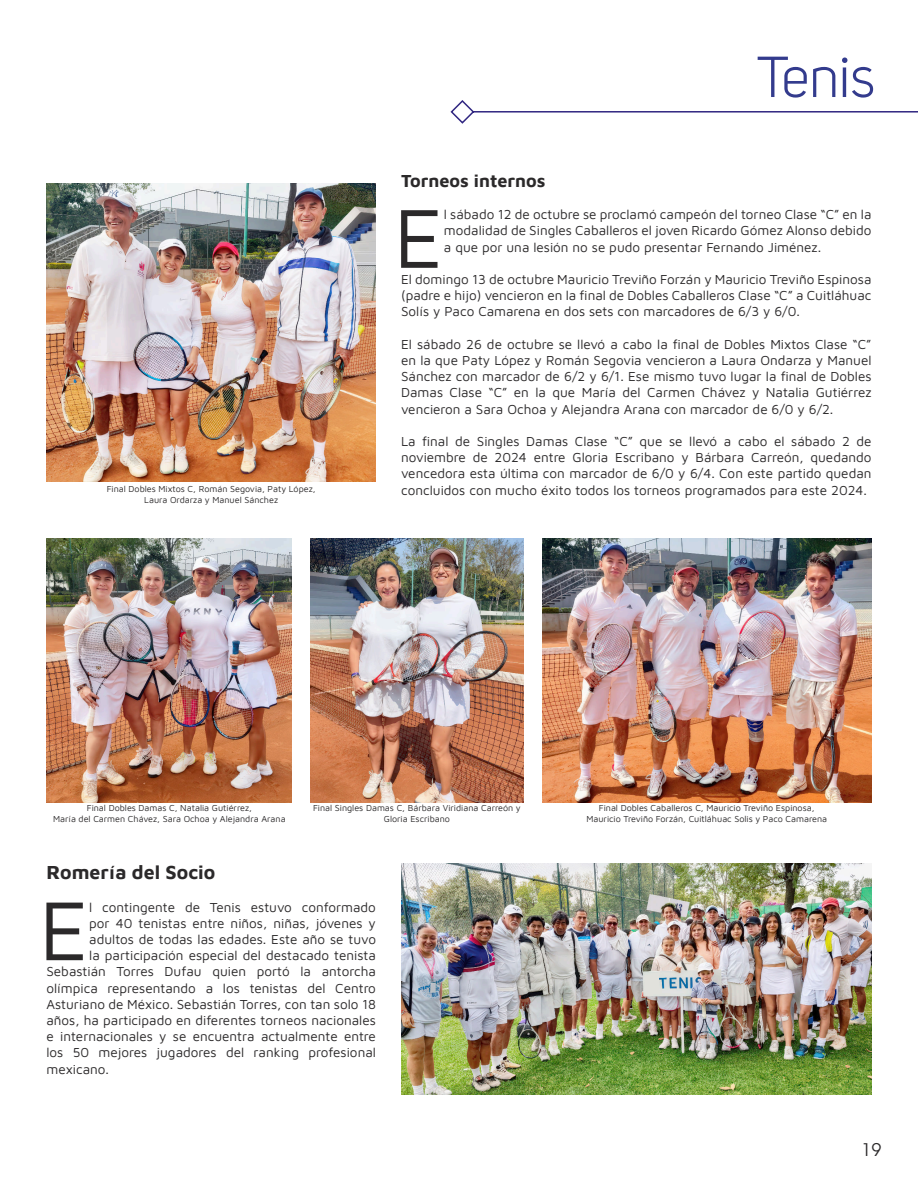
<style>
.page{position:relative;width:918px;height:1188px;background:#fff}
.page>*{position:absolute;margin:0;border:0;box-sizing:border-box;transform-origin:0 0}
.t1{font:86.4px "Maven Pro";color:#2b292a}
.t2{font:57px "Uni Sans";color:#333b8d}
.t3{font:700 19.5px "Maven Pro";color:#2b292a}
.t4{font:700 18px "Maven Pro";color:#2b292a}
.t5{font:18px "Avant Garde IT Cby BT";color:#2b292a}
.t6{font:13.5px/16.2px "Maven Pro";color:#2b292a;text-align:justify}
.t7{font:9px/10.8px "Maven Pro";color:#2b292a;text-align:center}
</style>
<div class="page">
<svg style="left:450px;top:100px;width:468px;height:24px"></svg>
<img style="left:542px;top:538px;width:330px;height:264px">
<img style="left:47px;top:538px;width:245px;height:264px">
<img style="left:46px;top:183px;width:330px;height:299px">
<img style="left:311px;top:538px;width:212px;height:264px">
<img style="left:401px;top:864px;width:471px;height:230px">
<p class="t7" style="left:107px;top:484px;width:210px">Final Dobles Mixtos C, Román Segovia, Paty López,<br>Laura Ordarza y Manuel Sánchez</p>
<h2 class="t2" style="left:757px;top:47px;width:120px">Tenis</h2>
<h3 class="t4" style="left:401px;top:174px;width:146px">Torneos internos</h3>
<h1 class="t1" style="left:394px;top:202px;width:52px">E</h1>
<p class="t6" style="left:444px;top:207px;width:429px">l sábado 12 de octubre se proclamó campeón del torneo Clase “C” en la modalidad de Singles Caballeros el joven Ricardo Gómez Alonso debido a que por una lesión no se pudo presentar Fernando Jiménez.</p>
<p class="t6" style="left:401px;top:272px;width:472px">El domingo 13 de octubre Mauricio Treviño Forzán y Mauricio Treviño Espinosa (padre e hijo) vencieron en la final de Dobles Caballeros Clase “C” a Cuitláhuac Solís y Paco Camarena en dos sets con marcadores de 6/3 y 6/0.</p>
<p class="t6" style="left:401px;top:335px;width:472px">El sábado 26 de octubre se llevó a cabo la final de Dobles Mixtos Clase “C” en la que Paty López y Román Segovia vencieron a Laura Ondarza y Manuel Sánchez con marcador de 6/2 y 6/1. Ese mismo tuvo lugar la final de Dobles Damas Clase “C” en la que María del Carmen Chávez y Natalia Gutiérrez vencieron a Sara Ochoa y Alejandra Arana con marcador de 6/0 y 6/2.</p>
<p class="t6" style="left:401px;top:432px;width:472px">La final de Singles Damas Clase “C” que se llevó a cabo el sábado 2 de noviembre de 2024 entre Gloria Escribano y Bárbara Carreón, quedando vencedora esta última con marcador de 6/0 y 6/4. Con este partido quedan concluidos con mucho éxito todos los torneos programados para este 2024.</p>
<p class="t7" style="left:53px;top:803px;width:234px">Final Dobles Damas C, Natalia Gutiérrez,<br>María del Carmen Chávez, Sara Ochoa y Alejandra Arana</p>
<p class="t7" style="left:313px;top:802px;width:209px">Final Singles Damas C, Bárbara Viridiana Carreón y<br>Gloria Escribano</p>
<h3 class="t3" style="left:46px;top:865px;width:170px">Romería del Socio</h3>
<h1 class="t1" style="left:39px;top:895px;width:52px">E</h1>
<p class="t6" style="left:89px;top:900px;width:288px">l contingente de Tenis estuvo conformado</p>
<p class="t6" style="left:89px;top:916px;width:288px">por 40 tenistas entre niños, niñas, jóvenes y</p>
<p class="t6" style="left:89px;top:932px;width:288px">adultos de todas las edades. Este año se tuvo</p>
<p class="t6" style="left:89px;top:948px;width:288px">la participación especial del destacado tenista</p>
<p class="t6" style="left:46px;top:965px;width:331px">Sebastián Torres Dufau quien portó la antorcha</p>
<p class="t6" style="left:46px;top:981px;width:331px">olímpica representando a los tenistas del Centro</p>
<p class="t6" style="left:46px;top:997px;width:331px">Asturiano de México. Sebastián Torres, con tan solo 18</p>
<p class="t6" style="left:46px;top:1013px;width:331px">años, ha participado en diferentes torneos nacionales</p>
<p class="t6" style="left:46px;top:1029px;width:331px">e internacionales y se encuentra actualmente entre</p>
<p class="t6" style="left:46px;top:1046px;width:331px">los 50 mejores jugadores del ranking profesional</p>
<p class="t6" style="left:46px;top:1062px;width:64px">mexicano.</p>
<p class="t7" style="left:586px;top:803px;width:242px">Final Dobles Caballeros C, Mauricio Treviño Espinosa,<br>Mauricio Treviño Forzán, Cuitláhuac Solis y Paco Camarena</p>
<h3 class="t5" style="left:861px;top:1139px;width:22px">19</h3>
</div>
